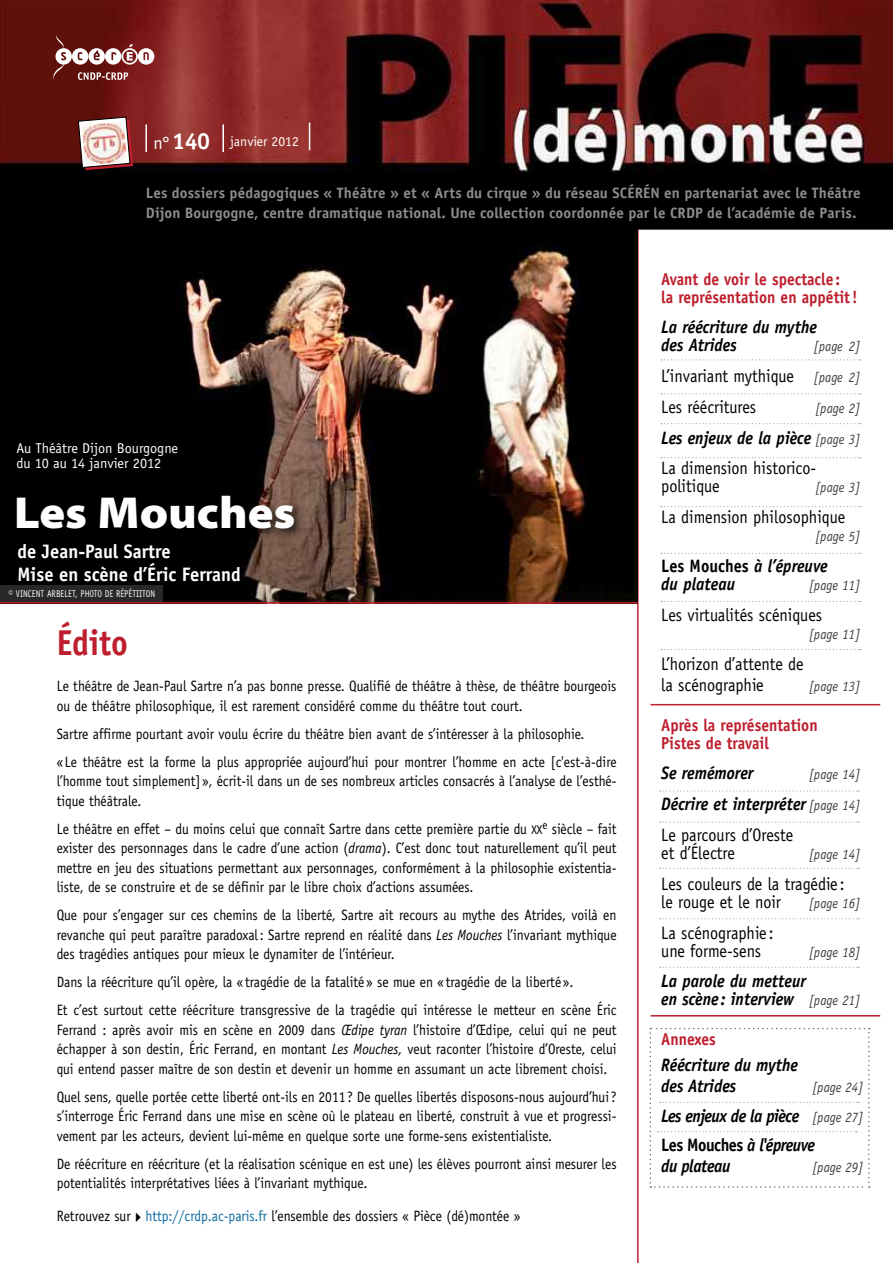
<style>
.page{position:relative;width:893px;height:1263px;background:#fff}
.page>*{position:absolute;margin:0;border:0;box-sizing:border-box;transform-origin:0 0}
.t1{font:900 semi-expanded 45px "Myriad Pro";color:#fff}
.t2{font:700 36px "Officina Sans Std";color:#be1e2d;scale:.9 1}
.t3{font:700 19.5px/23.4px "Officina Sans Std";color:#fff;scale:.95 1}
.t4{font:18px/30.8px "Officina Sans Std";color:#000;scale:.9 1}
.t5{font:italic 700 18px/18px "Officina Sans Std";color:#000;scale:.9 1}
.t6{font:italic 700 18px/29.5px "Officina Sans Std";letter-spacing:-.03em;color:#000;scale:.9 1}
.t7{font:700 17.25px/18px "Officina Sans Std";color:#be1e2d;scale:.9 1}
.t8{font:15px/19.5px "Officina Sans Std";color:#000;scale:.9 1}
.t9{font:700 15px/19.5px "Officina Sans Std";letter-spacing:.005em;color:#8b8e90}
.t10{font:italic 14.25px "Officina Sans Std";color:#414042;scale:.9 1}
.t11{font:14.25px/15.8px "Officina Sans Std";color:#fff}
.t12{font:13.65px "Officina Sans Std";color:#fff}
.t13{font:9.75px "Officina Sans Std";letter-spacing:.005em;color:#fff;scale:.85 1}
.s1{font-size:18px}
.s2{font-weight:700;font-size:23.25px}
.s3{font-family:"Officina Sans Std Book SC850";font-size:12.75px}
.s4{font-style:italic}
.s5{color:#0b6ba1}
.s6{font-style:italic;font-size:14.25px;color:#414042}
.s7{font-weight:700;font-style:italic}
.s8{font-style:normal}
.s9{font-weight:400;font-size:14.25px;color:#414042}
.s10{font-weight:400;font-style:normal}
</style>
<div class="page">
<hr style="left:637px;top:228px;width:2px;height:1035px;background:#be1e2d">
<svg style="left:0;top:0;width:893px;height:230px;background:#481b1a"></svg>
<svg style="left:309px;top:123px;width:1px;height:27px"></svg>
<hr style="left:145px;top:124px;width:2px;height:28px;background:#fff">
<hr style="left:222px;top:124px;width:2px;height:28px;background:#fff">
<svg style="left:52px;top:35px;width:102px;height:45px"></svg>
<img style="left:0;top:230px;width:637px;height:374px">
<div style="left:12px;top:491px;width:292px;height:49px;background:#000;opacity:.75"></div>
<hr style="left:0;top:602px;width:638px;height:1px;background:#be1e2d">
<div style="left:0;top:586px;width:162px;height:16px;background:#292829"></div>
<svg style="left:661px;top:359px;width:200px;height:1px"></svg>
<svg style="left:661px;top:423px;width:200px;height:1px"></svg>
<svg style="left:661px;top:457px;width:200px;height:1px"></svg>
<svg style="left:661px;top:506px;width:200px;height:1px"></svg>
<svg style="left:661px;top:393px;width:200px;height:1px"></svg>
<svg style="left:661px;top:553px;width:200px;height:1px"></svg>
<svg style="left:661px;top:601px;width:200px;height:1px"></svg>
<svg style="left:661px;top:649px;width:200px;height:1px"></svg>
<svg style="left:649px;top:1028px;width:221px;height:160px"></svg>
<svg style="left:660px;top:967px;width:199px;height:1px"></svg>
<svg style="left:660px;top:918px;width:199px;height:1px"></svg>
<svg style="left:660px;top:868px;width:199px;height:1px"></svg>
<svg style="left:660px;top:821px;width:199px;height:2px"></svg>
<svg style="left:660px;top:790px;width:199px;height:1px"></svg>
<hr style="left:651px;top:704px;width:229px;height:1px;background:#be1e2d">
<hr style="left:651px;top:1015px;width:229px;height:1px;background:#be1e2d">
<svg style="left:77px;top:116px;width:56px;height:54px"></svg>
<p class="t12" style="left:154px;top:134px;width:147px"><span class="s1">n°</span><span class="s2">140</span> janvier 2012</p>
<p class="t9" style="left:146px;top:183px;width:716px">Les dossiers pédagogiques « Théâtre » et « Arts du cirque » du réseau SCÉRÉN en partenariat avec le Théâtre<br>Dijon Bourgogne, centre dramatique national. Une collection coordonnée par le CRDP de l’académie de Paris.</p>
<p class="t11" style="left:17px;top:440px;width:163px">Au Théâtre Dijon Bourgogne du 10 au 14 janvier 2012</p>
<h1 class="t1" style="left:14px;top:483px;width:283px">Les Mouches</h1>
<h3 class="t3" style="left:18px;top:539px;width:236px">de Jean-Paul Sartre<br>Mise en scène d’Éric Ferrand</h3>
<p class="t13" style="left:9px;top:588px;width:133px">© Vincent Arbelet, photo de répé</p>
<p class="t13" style="left:132px;top:588px;width:28px">tiiton</p>
<h2 class="t2" style="left:57px;top:620px;width:81px">Édito</h2>
<p class="t8" style="left:57px;top:676px;width:624px">Le théâtre de Jean-Paul Sartre n’a pas bonne presse. Qualifié de théâtre à thèse, de théâtre bourgeois ou de théâtre philosophique, il est rarement considéré comme du théâtre tout court.</p>
<p class="t8" style="left:57px;top:720px;width:624px;line-height:28px">Sartre affirme pourtant avoir voulu écrire du théâtre bien avant de s’intéresser à la philosophie.<br>« Le théâtre est la forme la plus appropriée aujourd’hui pour montrer l’homme en acte [c'est-à-dire</p>
<p class="t8" style="left:57px;top:771px;width:623px">l’homme tout simplement] », écrit-il dans un de ses nombreux articles consacrés à l’analyse de l’esthé&shy;tique théâtrale.</p>
<p class="t8" style="left:57px;top:819px;width:624px;text-align:justify">Le théâtre en effet – du moins celui que connaît Sartre dans cette première partie du <span class="s3">xx</span><sup>e</sup> siècle – fait exister des personnages dans le cadre d’une action (<span class="s4">drama</span>). C’est donc tout naturellement qu’il peut mettre en jeu des situations permettant aux personnages, conformément à la philosophie existentia&shy;liste, de se construire et de se définir par le libre choix d’actions assumées.</p>
<p class="t8" style="left:57px;top:905px;width:624px;text-align:justify">Que pour s’engager sur ces chemins de la liberté, Sartre ait recours au mythe des Atrides, voilà en revanche qui peut paraître paradoxal: Sartre reprend en réalité dans <span class="s4">Les Mouches</span> l’invariant mythique des tragédies antiques pour mieux le dynamiter de l’intérieur.</p>
<p class="t8" style="left:57px;top:968px;width:624px;line-height:28px">Dans la réécriture qu’il opère, la « tragédie de la fatalité » se mue en « tragédie de la liberté ».<br>Et c’est surtout cette réécriture transgressive de la tragédie qui intéresse le metteur en scène Éric</p>
<p class="t8" style="left:57px;top:1020px;width:624px;text-align:justify">Ferrand : après avoir mis en scène en 2009 dans <span class="s4">Œdipe tyran</span> l’histoire d’Œdipe, celui qui ne peut échapper à son destin, Éric Ferrand, en montant <span class="s4">Les Mouches,</span> veut raconter l’histoire d’Oreste, celui qui entend passer maître de son destin et devenir un homme en assumant un acte librement choisi.</p>
<p class="t8" style="left:57px;top:1087px;width:624px;text-align:justify">Quel sens, quelle portée cette liberté ont-ils en 2011 ? De quelles libertés disposons-nous aujourd’hui ? s’interroge Éric Ferrand dans une mise en scène où le plateau en liberté, construit à vue et progressi&shy;vement par les acteurs, devient lui-même en quelque sorte une forme-sens existentialiste.</p>
<p class="t8" style="left:57px;top:1154px;width:624px">De réécriture en réécriture (et la réalisation scénique en est une) les élèves pourront ainsi mesurer les potentialités interprétatives liées à l’invariant mythique.</p>
<p class="t8" style="left:57px;top:1206px;width:517px">Retrouvez sur✔<span class="s5">http://crdp.ac-paris.fr</span> l’ensemble des dossiers « Pièce (dé)montée »</p>
<p class="t7" style="left:661px;top:270px;width:220px">Avant de voir le spectacle:<br>la représentation en appétit!</p>
<p class="t5" style="left:661px;top:318px;width:174px">La réécriture du mythe des Atrides</p>
<p class="t10" style="left:814px;top:338px;width:54px">[page 2]</p>
<p class="t4" style="left:661px;top:361px;width:223px">L’invariant mythique <span class="s6">[page 2]<br></span>Les réécritures</p>
<p class="t10" style="left:815px;top:400px;width:52px">[page 2]</p>
<p class="t4" style="left:661px;top:422px;width:223px"><span class="s7">Les enjeux de la pièce</span> <span class="s6">[page 3]<br></span>La dimension historico-</p>
<p class="t4" style="left:661px;top:471px;width:66px">politique</p>
<p class="t10" style="left:815px;top:479px;width:52px">[page 3]</p>
<p class="t4" style="left:661px;top:502px;width:206px">La dimension philosophique</p>
<p class="t10" style="left:815px;top:528px;width:52px">[page 5]</p>
<p class="t5" style="left:661px;top:557px;width:187px"><span class="s8">Les Mouches</span> à l’épreuve du plateau</p>
<p class="t10" style="left:809px;top:577px;width:59px">[page 11]</p>
<p class="t4" style="left:661px;top:599px;width:180px">Les virtualités scéniques</p>
<p class="t10" style="left:809px;top:626px;width:59px">[page 11]</p>
<p class="t4" style="left:661px;top:653px;width:160px;line-height:21.6px">L’horizon d’attente de la scénographie</p>
<p class="t10" style="left:809px;top:678px;width:59px">[page 13]</p>
<p class="t7" style="left:661px;top:716px;width:175px">Après la représentation<br>Pistes de travail</p>
<p class="t5" style="left:661px;top:764px;width:104px">Se remémorer</p>
<p class="t10" style="left:809px;top:766px;width:59px">[page 14]</p>
<p class="t5" style="left:661px;top:789px;width:223px;line-height:30.8px">Décrire et interpréter <span class="s9">[page 14]<br></span><span class="s10">Le parcours d’Oreste</span></p>
<p class="t4" style="left:661px;top:837px;width:83px">et d’Électre</p>
<p class="t10" style="left:809px;top:846px;width:59px">[page 14]</p>
<p class="t4" style="left:661px;top:875px;width:205px;line-height:18px">Les couleurs de la tragédie : le rouge et le noir</p>
<p class="t10" style="left:809px;top:895px;width:59px">[page 16]</p>
<p class="t4" style="left:661px;top:923px;width:126px;line-height:18px">La scénographie : une forme-sens</p>
<p class="t10" style="left:809px;top:943px;width:59px">[page 18]</p>
<p class="t5" style="left:661px;top:972px;width:223px">La parole du metteur<br>en scène : interview <span class="s9">[page 21]</span></p>
<p class="t7" style="left:661px;top:1030px;width:62px">Annexes</p>
<p class="t5" style="left:661px;top:1055px;width:154px;line-height:21px">Réécriture du mythe des Atrides</p>
<p class="t10" style="left:812px;top:1079px;width:59px">[page 24]</p>
<p class="t6" style="left:661px;top:1101px;width:226px">Les enjeux de la pièce <span class="s9">[page 27]<br></span><span class="s8">Les Mouches</span> à l'épreuve</p>
<p class="t6" style="left:661px;top:1151px;width:78px">du plateau</p>
<p class="t10" style="left:812px;top:1159px;width:59px">[page 29]</p>
</div>
